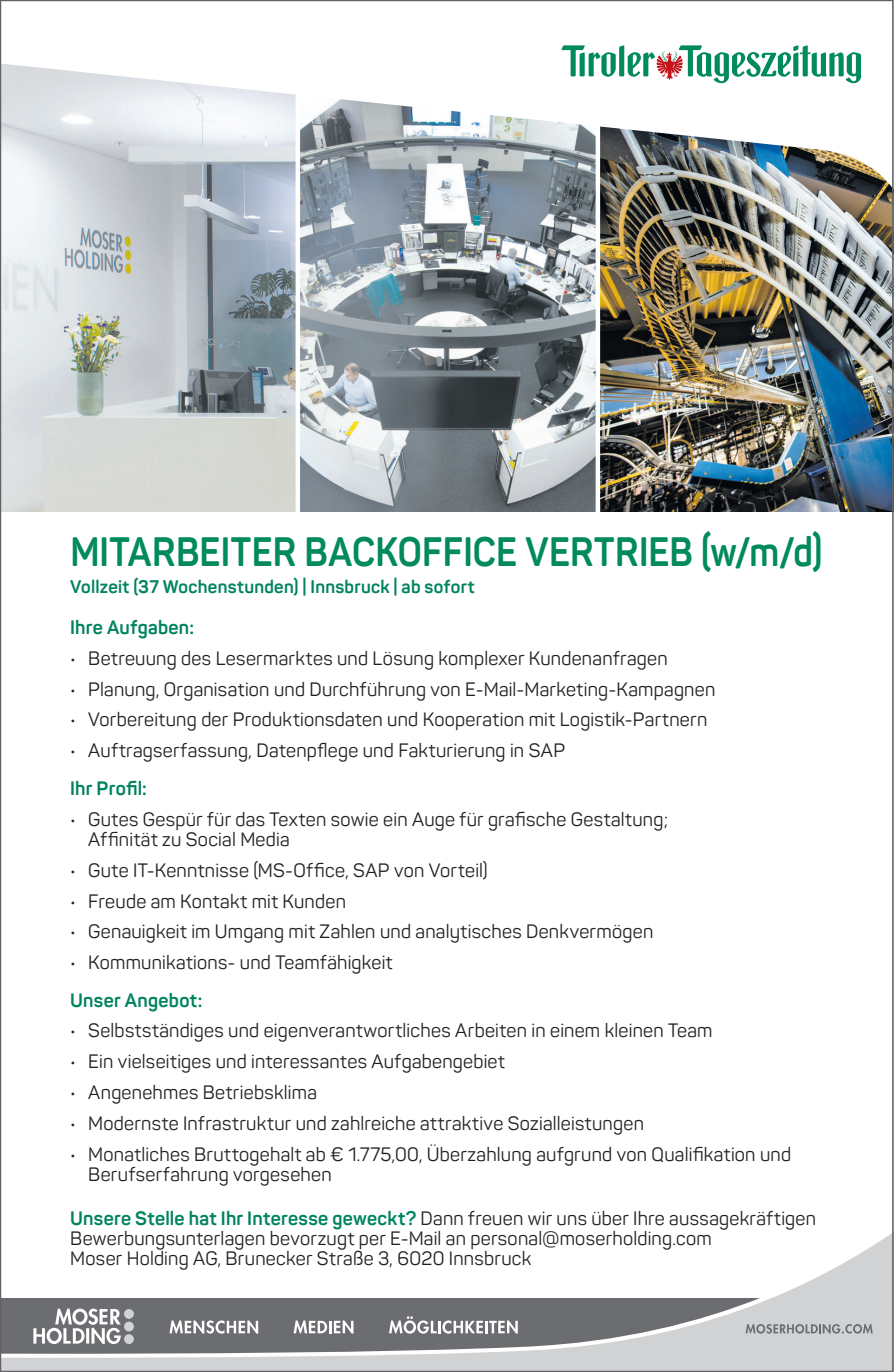
<style>
.page{position:relative;width:896px;height:1372px;background:#fff}
.page>*{position:absolute;margin:0;border:0;box-sizing:border-box;transform-origin:0 0}
.t1{font:700 40.5px "Panton";letter-spacing:.005em;color:#008a5e;scale:.89 1}
.t2{font:19.12px/20.2px "Panton";letter-spacing:.015em;color:#231f20}
.t3{font:700 19.12px "Panton";letter-spacing:.015em;color:#00835f}
.t4{font:700 18px "Panton";letter-spacing:.015em;color:#00835f}
.s1{font-weight:700;color:#00835f}
</style>
<div class="page">
<img style="left:2px;top:229px;width:293px;height:283px">
<img style="left:600px;top:229px;width:291px;height:283px">
<img style="left:300px;top:229px;width:295px;height:283px">
<div style="left:2px;top:1357px;width:889px;height:12px;background:#d1d2d4"></div>
<svg style="left:2px;top:1234px;width:889px;height:123px"></svg>
<svg style="left:745px;top:1323px;width:127px;height:10px"></svg>
<svg style="left:169px;top:1320px;width:89px;height:13px"></svg>
<svg style="left:293px;top:1320px;width:60px;height:13px"></svg>
<svg style="left:389px;top:1316px;width:128px;height:17px"></svg>
<svg style="left:33px;top:1308px;width:88px;height:35px"></svg>
<svg style="left:124px;top:1333px;width:10px;height:10px"></svg>
<div style="left:124px;top:1321px;width:10px;height:10px;background:#d1d2d4;border-radius:50%"></div>
<div style="left:124px;top:1308px;width:10px;height:10px;background:#d1d2d4;border-radius:50%"></div>
<svg style="left:2px;top:55px;width:889px;height:174px"></svg>
<svg style="left:561px;top:45px;width:300px;height:38px"></svg>
<h1 class="t1" style="left:70px;top:527px;width:846px">MITARBEITER BACKOFFICE VERTRIEB (w/m/d)</h1>
<p class="t4" style="left:70px;top:575px;width:406px">Vollzeit (37 Wochenstunden) | Innsbruck | ab sofort</p>
<p class="t3" style="left:70px;top:615px;width:125px">Ihre Aufgaben:</p>
<p class="t2" style="left:70px;top:647px;width:599px">• Betreuung des Lesermarktes und Lösung komplexer Kundenanfragen</p>
<p class="t2" style="left:70px;top:678px;width:646px">• Planung, Organisation und Durchführung von E-Mail-Marketing-Kampagnen</p>
<p class="t2" style="left:70px;top:709px;width:638px">• Vorbereitung der Produktionsdaten und Kooperation mit Logistik-Partnern</p>
<p class="t2" style="left:70px;top:740px;width:496px">• Auftragserfassung, Datenpflege und Fakturierung in SAP</p>
<p class="t3" style="left:70px;top:776px;width:78px">Ihr Profil:</p>
<p class="t2" style="left:88px;top:808px;width:581px;text-indent:-18px">• Gutes Gespür für das Texten sowie ein Auge für grafische Gestaltung;<br>Affinität zu Social Media</p>
<p class="t2" style="left:70px;top:859px;width:419px">• Gute IT-Kenntnisse (MS-Office, SAP von Vorteil)</p>
<p class="t2" style="left:70px;top:890px;width:277px">• Freude am Kontakt mit Kunden</p>
<p class="t2" style="left:70px;top:921px;width:584px">• Genauigkeit im Umgang mit Zahlen und analytisches Denkvermögen</p>
<p class="t2" style="left:70px;top:952px;width:324px">• Kommunikations- und Teamfähigkeit</p>
<p class="t3" style="left:70px;top:987px;width:134px">Unser Angebot:</p>
<p class="t2" style="left:70px;top:1020px;width:644px">• Selbstständiges und eigenverantwortliches Arbeiten in einem kleinen Team</p>
<p class="t2" style="left:70px;top:1051px;width:436px">• Ein vielseitiges und interessantes Aufgabengebiet</p>
<p class="t2" style="left:70px;top:1082px;width:248px">• Angenehmes Betriebsklima</p>
<p class="t2" style="left:70px;top:1113px;width:575px">• Modernste Infrastruktur und zahlreiche attraktive Sozialleistungen</p>
<p class="t2" style="left:88px;top:1143px;width:704px;text-indent:-18px">• Monatliches Bruttogehalt ab € 1.775,00, Überzahlung aufgrund von Qualifikation und<br>Berufserfahrung vorgesehen</p>
<p class="t2" style="left:70px;top:1207px;width:747px"><span class="s1">Unsere Stelle hat Ihr Interesse geweckt?</span> Dann freuen wir uns über Ihre aussagekräftigen<br>Bewerbungsunterlagen bevorzugt per E-Mail an personal@moserholding.com<br>Moser Holding AG, Brunecker Straße 3, 6020 Innsbruck</p>
</div>
